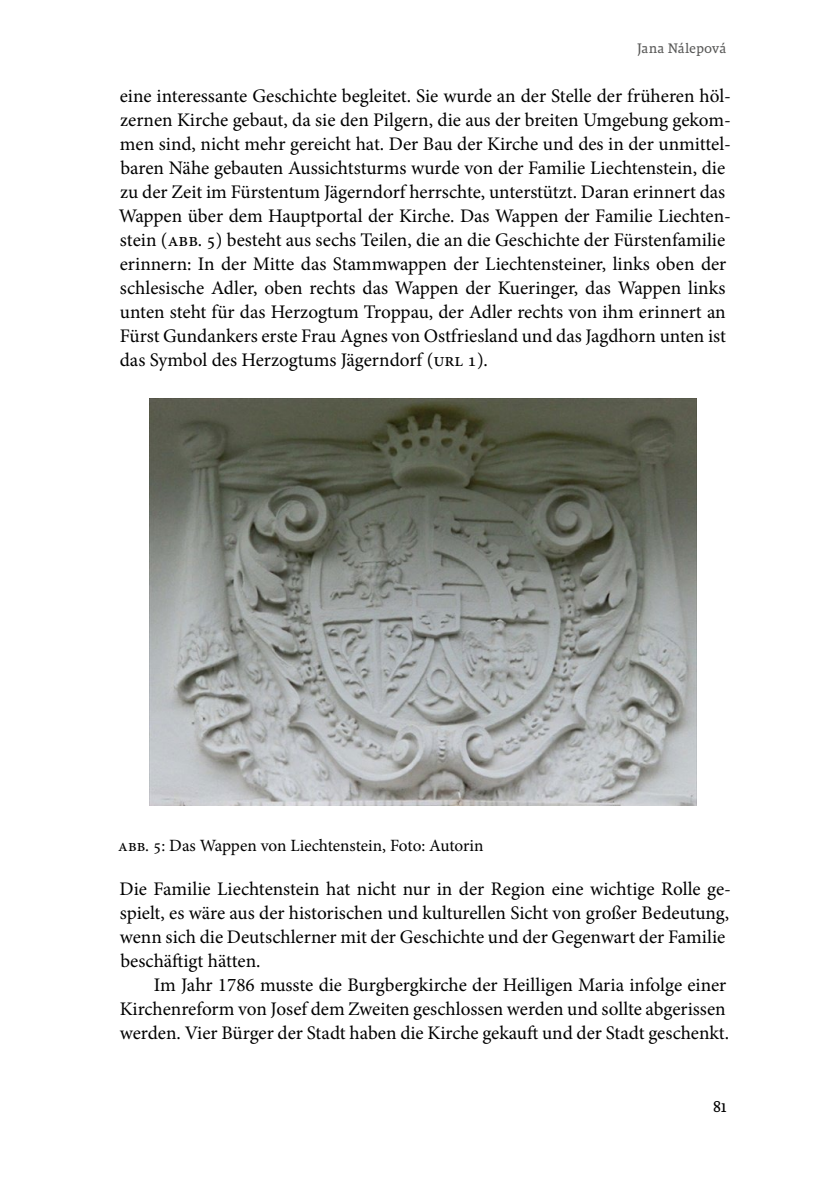
<style>
.page{position:relative;width:840px;height:1191px;background:#fff}
.page>*{position:absolute;margin:0;border:0;box-sizing:border-box;transform-origin:0 0}
.t1{font:19.2px/24px "Minion Pro";letter-spacing:-.005em;color:#000}
.t2{font:17.2px "Minion Pro";letter-spacing:-.005em;color:#000}
.t3{font:16px "Malaga OTCE";color:#000}
.t4{font:14px "Malaga OTCE";letter-spacing:.005em;color:#575756}
</style>
<div class="page">
<img style="left:149px;top:399px;width:547px;height:406px">
<p class="t4" style="left:636px;top:40px;width:91px">Jana Nálepová</p>
<p class="t1" style="left:119px;top:84px;width:613px">eine interessante Geschichte begleitet. Sie wurde an der Stelle der früheren höl&shy;zernen Kirche gebaut, da sie den Pilgern, die aus der breiten Umgebung gekom&shy;men sind, nicht mehr gereicht hat. Der Bau der Kirche und des in der unmittel&shy;baren Nähe gebauten Aussichtsturms wurde von der Familie Liechtenstein, die zu der Zeit im Fürstentum Jägerndorf herrschte, unterstützt. Daran erinnert das Wappen über dem Hauptportal der Kirche. Das Wappen der Familie Liechten&shy;stein (Abb. 5) besteht aus sechs Teilen, die an die Geschichte der Fürstenfamilie erinnern: In der Mitte das Stammwappen der Liechtensteiner, links oben der schlesische Adler, oben rechts das Wappen der Kueringer, das Wappen links unten steht für das Herzogtum Troppau, der Adler rechts von ihm erinnert an Fürst Gundankers erste Frau Agnes von Ostfriesland und das Jagdhorn unten ist das Symbol des Herzogtums Jägerndorf (URL 1).</p>
<p class="t2" style="left:118px;top:833px;width:366px">Abb. 5: Das Wappen von Liechtenstein, Foto: Autorin</p>
<p class="t1" style="left:119px;top:876px;width:612px">Die Familie Liechtenstein hat nicht nur in der Region eine wichtige Rolle ge&shy;spielt, es wäre aus der historischen und kulturellen Sicht von großer Bedeutung, wenn sich die Deutschlerner mit der Geschichte und der Gegenwart der Familie beschäftigt hätten.</p>
<p class="t1" style="left:120px;top:972px;width:610px;text-indent:34px">Im Jahr 1786 musste die Burgbergkirche der Heilligen Maria infolge einer<br>Kirchenreform von Josef dem Zweiten geschlossen werden und sollte abgerissen werden. Vier Bürger der Stadt haben die Kirche gekauft und der Stadt geschenkt.</p>
<p class="t3" style="left:712px;top:1097px;width:15px">81</p>
</div>
